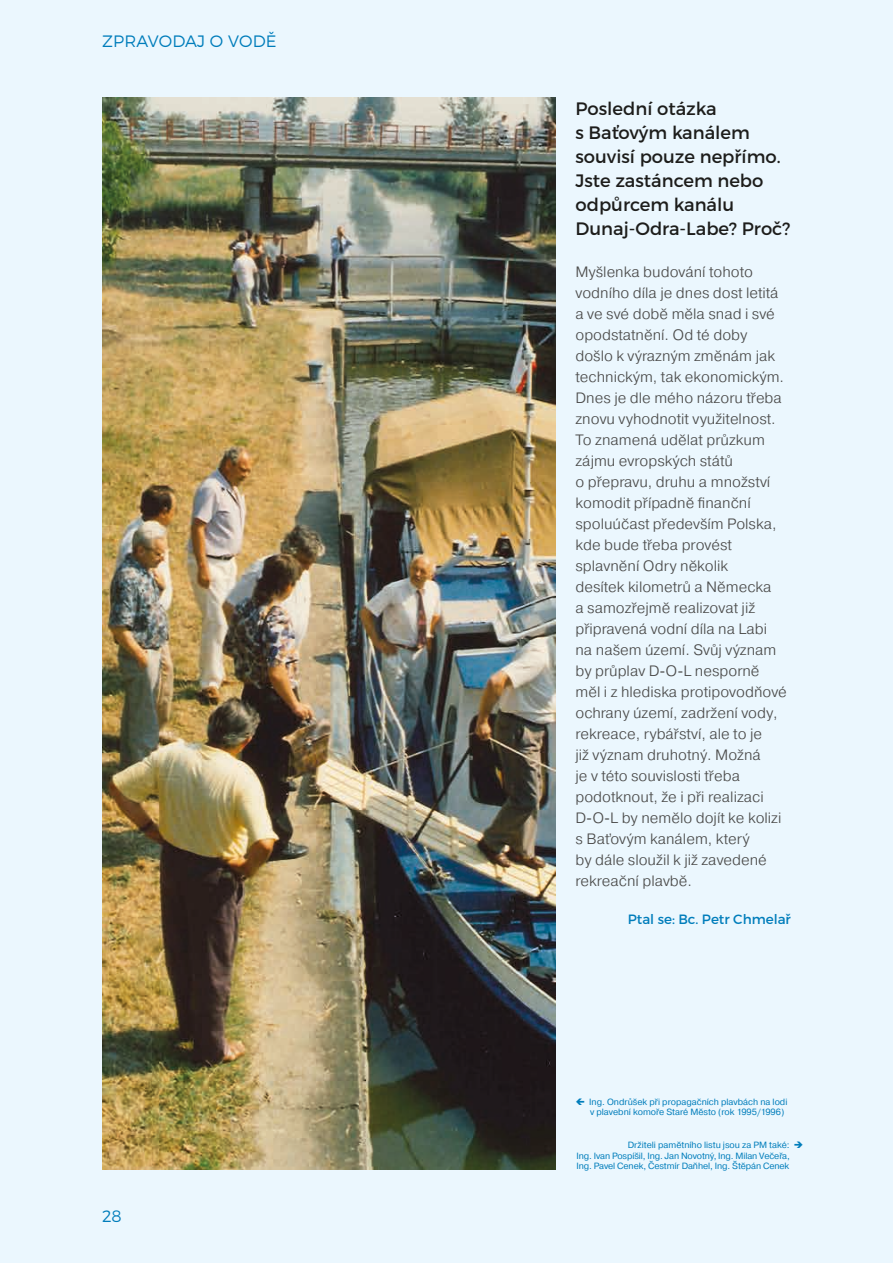
<style>
.page{position:relative;width:893px;height:1263px;background:#ebf7fe}
.page>*{position:absolute;margin:0;border:0;box-sizing:border-box;transform-origin:0 0}
.t1{font:18px/24px "Montserrat";color:#1d1d1b}
.t2{font:300 16.5px "Montserrat";letter-spacing:.01em;color:#007dbb}
.t3{font:300 15px/21px "Pragmatica";color:#4b4b4a}
.t4{font:13.5px "Montserrat";color:#007dbb}
.t5{font:9px/10.8px "Pragmatica";color:#007dbb}
</style>
<div class="page">
<img style="left:102px;top:98px;width:453px;height:1071px">
<p class="t2" style="left:102px;top:32px;width:176px">ZPRAVODAJ O VODĚ</p>
<p class="t2" style="left:102px;top:1206px;width:21px">28</p>
<p class="t1" style="left:575px;top:97px;width:216px">Poslední otázka<br>s Baťovým kanálem souvisí pouze nepřímo.<br>Jste zastáncem nebo odpůrcem kanálu<br>Dunaj-Odra-Labe? Proč?</p>
<p class="t3" style="left:575px;top:261px;width:213px">Myšlenka budování tohoto vodního díla je dnes dost letitá a ve své době měla snad i své opodstatnění. Od té doby došlo k výrazným změnám jak technickým, tak ekonomickým.<br>Dnes je dle mého názoru třeba znovu vyhodnotit využitelnost.<br>To znamená udělat průzkum zájmu evropských států<br>o přepravu, druhu a množství komodit případně finanční spoluúčast především Polska, kde bude třeba provést splavnění Odry několik<br>desítek kilometrů a Německa<br>a samozřejmě realizovat již připravená vodní díla na Labi na našem území. Svůj význam by průplav D-O-L nesporně měl i z hlediska protipovodňové ochrany území, zadržení vody, rekreace, rybářství, ale to je<br>již význam druhotný. Možná<br>je v této souvislosti třeba podotknout, že i při realizaci<br>D-O-L by nemělo dojít ke kolizi s Baťovým kanálem, který<br>by dále sloužil k již zavedené rekreační plavbě.</p>
<p class="t4" style="left:628px;top:911px;width:165px">Ptal se: Bc. Petr Chmelař</p>
<p class="t5" style="left:589px;top:1096px;width:200px">Ing. Ondrůšek při propagačních plavbách na lodi v plavební komoře Staré Město (rok 1995/1996)</p>
<p class="t5" style="left:577px;top:1139px;width:228px;text-indent:51px">Držiteli pamětního listu jsou za PM také: ➔<br>Ing. Ivan Pospíšil, Ing. Jan Novotný, Ing. Milan Večeřa,<br>Ing. Pavel Cenek, Čestmír Daňhel, Ing. Štěpán Cenek</p>
</div>
